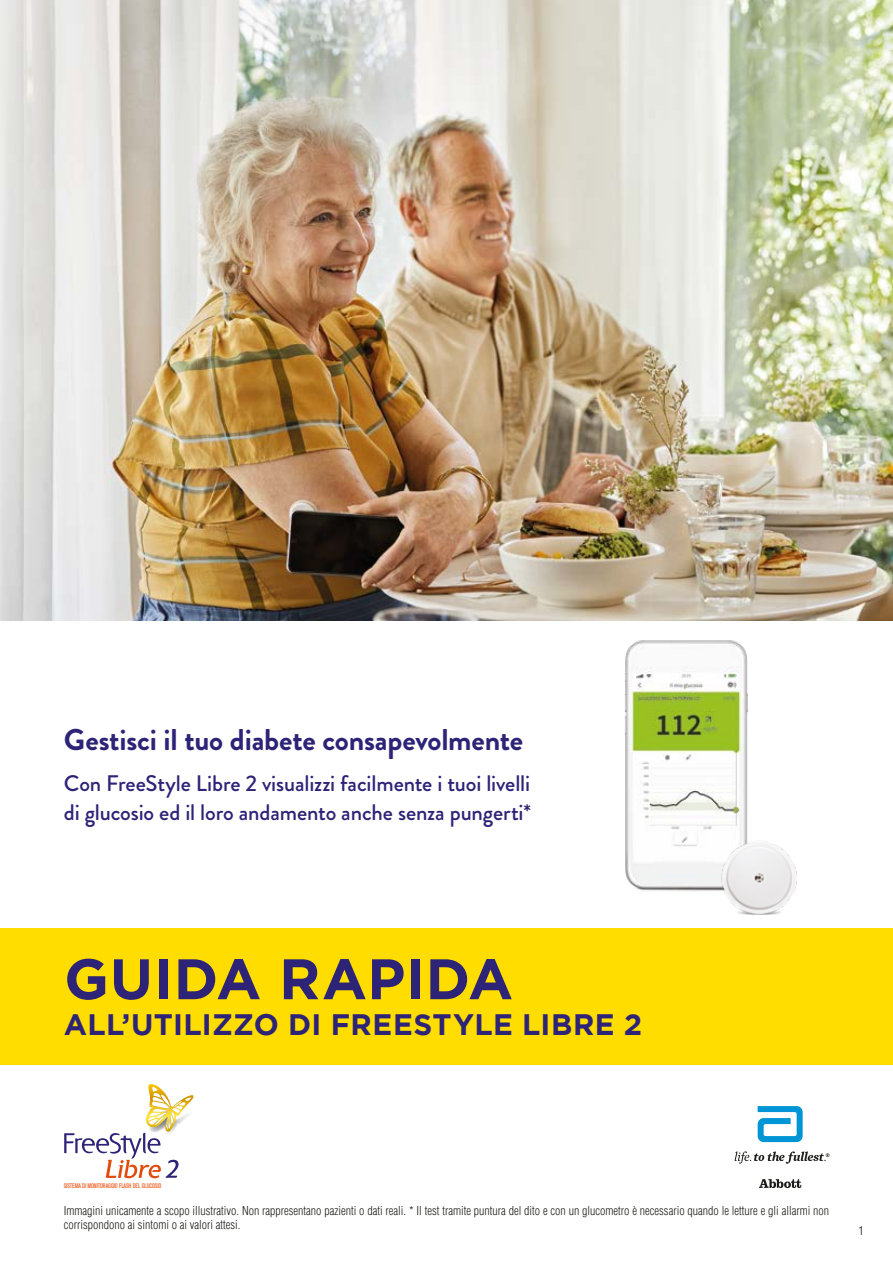
<style>
.page{position:relative;width:893px;height:1263px;background:#fff}
.page>*{position:absolute;margin:0;border:0;box-sizing:border-box;transform-origin:0 0}
.t1{font:700 57px "Gotham";letter-spacing:.01em;color:#2d2377}
.t2{font:700 30px "Brandon Grotesque";letter-spacing:-.01em;color:#2d2377}
.t3{font:700 29.55px "Gotham";letter-spacing:.01em;color:#2d2377}
.t4{font:500 22.5px/28.5px "Brandon Grotesque";letter-spacing:-.005em;color:#2d2377}
.t5{font:300 condensed 12px/14.4px "Helvetica LT Std";color:#1d1d1b}
.t6{font:condensed 6.6px "Akzidenz Grotesk BE";letter-spacing:-.015em;color:#e94e0f}
</style>
<div class="page">
<img style="left:0;top:0;width:893px;height:621px">
<div style="left:0;top:928px;width:893px;height:136px;background:#fd0"></div>
<svg style="left:64px;top:1084px;width:129px;height:94px"></svg>
<svg style="left:758px;top:1106px;width:45px;height:36px"></svg>
<svg style="left:759px;top:1179px;width:42px;height:9px"></svg>
<svg style="left:735px;top:1151px;width:94px;height:13px"></svg>
<img style="left:624px;top:640px;width:124px;height:251px">
<img style="left:713px;top:830px;width:84px;height:85px">
<h2 class="t2" style="left:64px;top:719px;width:461px">Gestisci il tuo diabete consapevolmente</h2>
<h3 class="t4" style="left:64px;top:770px;width:469px">Con FreeStyle Libre 2 visualizzi facilmente i tuoi livelli di glucosio ed il loro andamento anche senza pungerti*</h3>
<h1 class="t1" style="left:64px;top:946px;width:450px">GUIDA RAPIDA</h1>
<h3 class="t3" style="left:64px;top:1007px;width:580px">ALL’UTILIZZO DI FREESTYLE LIBRE 2</h3>
<p class="t6" style="left:64px;top:1182px;width:99px">SISTEMA DI MONITORAGGIO FLASH DEL GLUCOSIO</p>
<p class="t5" style="left:64px;top:1203px;width:767px">Immagini unicamente a scopo illustrativo. Non rappresentano pazienti o dati reali. * Il test tramite puntura del dito e con un glucometro è necessario quando le letture e gli allarmi non corrispondono ai sintomi o ai valori attesi.</p>
<p class="t5" style="left:858px;top:1224px;width:7px">1</p>
</div>
